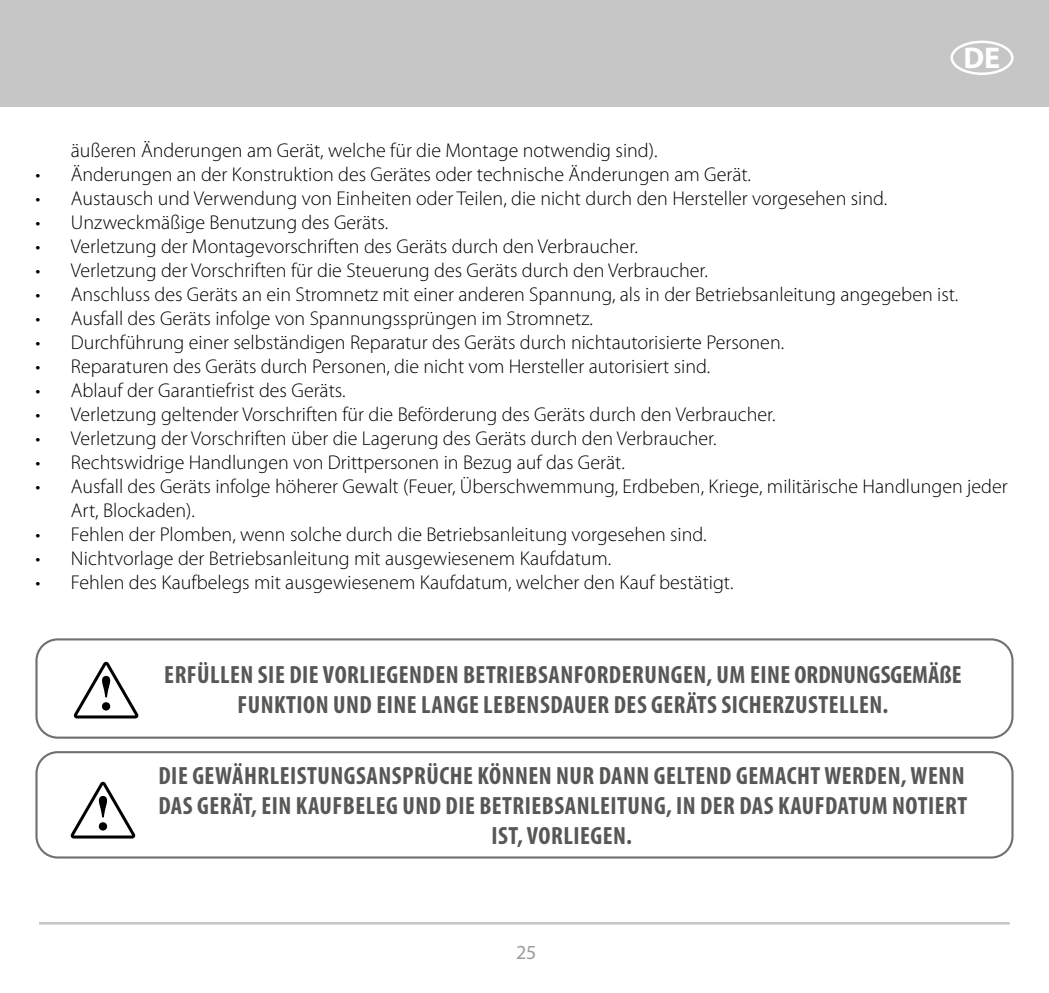
<style>
.page{position:relative;width:1049px;height:993px;background:#fff}
.page>*{position:absolute;margin:0;border:0;box-sizing:border-box;transform-origin:0 0}
.t1{font:700 30px "Myriad Pro";color:#fff}
.t2{font:700 condensed 25px/30px "Myriad Pro";letter-spacing:.02em;color:#575756;text-align:center}
.t3{font:300 20px/24px "Myriad Pro";color:#000}
.t4{font:20px "Myriad Pro";color:#9d9d9c}
</style>
<div class="page">
<div style="left:0;top:0;width:1049px;height:106px;background:#c6c6c6"></div>
<hr style="left:39px;top:921px;width:971px;height:3px;background:#c6c6c6">
<div style="left:950px;top:41px;width:63px;height:34px;border:2px solid #fff;border-radius:50%"></div>
<div style="left:35px;top:638px;width:978px;height:100px;border:2px solid #716f6f;border-radius:21px"></div>
<svg style="left:74px;top:661px;width:64px;height:57px"></svg>
<div style="left:35px;top:750px;width:978px;height:108px;border:2px solid #716f6f;border-radius:21px"></div>
<svg style="left:71px;top:781px;width:64px;height:57px"></svg>
<h1 class="t1" style="left:963px;top:38px;width:38px">DE</h1>
<p class="t3" style="left:71px;top:138px;width:588px">äußeren Änderungen am Gerät, welche für die Montage notwendig sind).</p>
<p class="t3" style="left:35px;top:162px;width:717px">• Änderungen an der Konstruktion des Gerätes oder technische Änderungen am Gerät.</p>
<p class="t3" style="left:35px;top:186px;width:853px">• Austausch und Verwendung von Einheiten oder Teilen, die nicht durch den Hersteller vorgesehen sind.</p>
<p class="t3" style="left:35px;top:210px;width:354px">• Unzweckmäßige Benutzung des Geräts.</p>
<p class="t3" style="left:35px;top:234px;width:604px">• Verletzung der Montagevorschriften des Geräts durch den Verbraucher.</p>
<p class="t3" style="left:35px;top:258px;width:674px">• Verletzung der Vorschriften für die Steuerung des Geräts durch den Verbraucher.</p>
<p class="t3" style="left:35px;top:282px;width:924px">• Anschluss des Geräts an ein Stromnetz mit einer anderen Spannung, als in der Betriebsanleitung angegeben ist.</p>
<p class="t3" style="left:35px;top:306px;width:559px">• Ausfall des Geräts infolge von Spannungssprüngen im Stromnetz.</p>
<p class="t3" style="left:35px;top:330px;width:750px">• Durchführung einer selbständigen Reparatur des Geräts durch nichtautorisierte Personen.</p>
<p class="t3" style="left:35px;top:354px;width:676px">• Reparaturen des Geräts durch Personen, die nicht vom Hersteller autorisiert sind.</p>
<p class="t3" style="left:35px;top:378px;width:312px">• Ablauf der Garantiefrist des Geräts.</p>
<p class="t3" style="left:35px;top:402px;width:742px">• Verletzung geltender Vorschriften für die Beförderung des Geräts durch den Verbraucher.</p>
<p class="t3" style="left:35px;top:426px;width:683px">• Verletzung der Vorschriften über die Lagerung des Geräts durch den Verbraucher.</p>
<p class="t3" style="left:35px;top:450px;width:591px">• Rechtswidrige Handlungen von Drittpersonen in Bezug auf das Gerät.</p>
<p class="t3" style="left:71px;top:474px;width:938px;text-indent:-35px">• Ausfall des Geräts infolge höherer Gewalt (Feuer, Überschwemmung, Erdbeben, Kriege, militärische Handlungen jeder<br>Art, Blockaden).</p>
<p class="t3" style="left:35px;top:522px;width:673px">• Fehlen der Plomben, wenn solche durch die Betriebsanleitung vorgesehen sind.</p>
<p class="t3" style="left:35px;top:546px;width:577px">• Nichtvorlage der Betriebsanleitung mit ausgewiesenem Kaufdatum.</p>
<p class="t3" style="left:35px;top:570px;width:700px">• Fehlen des Kaufbelegs mit ausgewiesenem Kaufdatum, welcher den Kauf bestätigt.</p>
<p class="t2" style="left:164px;top:658px;width:799px">ERFÜLLEN SIE DIE VORLIEGENDEN BETRIEBSANFORDERUNGEN, UM EINE ORDNUNGSGEMÄßE<br>FUNKTION UND EINE LANGE LEBENSDAUER DES GERÄTS SICHERZUSTELLEN.</p>
<p class="t2" style="left:159px;top:760px;width:810px">DIE GEWÄHRLEISTUNGSANSPRÜCHE KÖNNEN NUR DANN GELTEND GEMACHT WERDEN, WENN<br>DAS GERÄT, EIN KAUFBELEG UND DIE BETRIEBSANLEITUNG, IN DER DAS KAUFDATUM NOTIERT<br>IST, VORLIEGEN.</p>
<p class="t4" style="left:516px;top:939px;width:22px">25</p>
</div>
